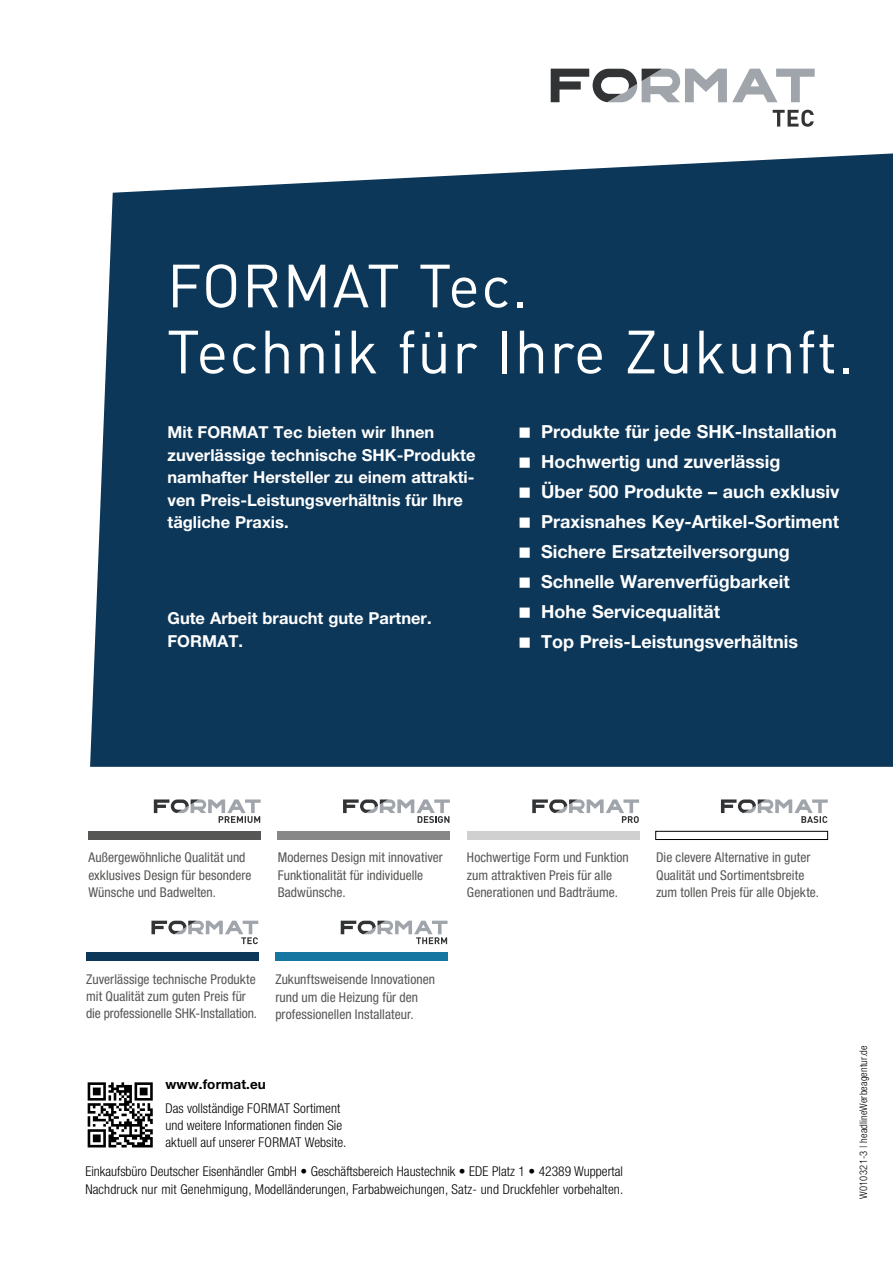
<style>
.page{position:relative;width:893px;height:1263px;background:#fff}
.page>*{position:absolute;margin:0;border:0;box-sizing:border-box;transform-origin:0 0}
.t1{font:60px/66px "DIN Pro";letter-spacing:.02em;color:#fff}
.t2{font:700 18px/30px "Helvetica Neue LT Pro";color:#fff}
.t3{font:700 16.5px/22.5px "Helvetica Neue LT Pro";color:#fff}
.t4{font:condensed 13.5px/17.2px "Helvetica Neue LT Pro";letter-spacing:.005em;color:#575756}
.t5{font:300 condensed 13.5px/17.2px "Helvetica Neue LT Pro";letter-spacing:.005em;color:#000}
.t6{font:700 13.5px "Helvetica Neue LT Pro";letter-spacing:.01em;color:#000}
.t7{font:300 condensed 10.5px "Helvetica Neue LT Pro";letter-spacing:.01em;color:#000}
</style>
<div class="page">
<div style="left:90px;top:153px;width:803px;height:614px;background:#0c3759"></div>
<div style="left:88px;top:831px;width:173px;height:9px;background:#575756"></div>
<svg style="left:154px;top:799px;width:107px;height:24px"></svg>
<div style="left:467px;top:831px;width:172px;height:9px;background:#d0d0d0"></div>
<svg style="left:532px;top:799px;width:107px;height:24px"></svg>
<div style="left:278px;top:831px;width:172px;height:9px;background:#878787"></div>
<svg style="left:343px;top:799px;width:107px;height:24px"></svg>
<div style="left:656px;top:831px;width:172px;height:9px;border:1px solid #000"></div>
<svg style="left:721px;top:799px;width:107px;height:24px"></svg>
<div style="left:275px;top:952px;width:173px;height:9px;background:#1577a1"></div>
<svg style="left:341px;top:921px;width:107px;height:23px"></svg>
<div style="left:86px;top:952px;width:172px;height:9px;background:#0c3759"></div>
<svg style="left:151px;top:921px;width:107px;height:23px"></svg>
<svg style="left:551px;top:69px;width:264px;height:33px"></svg>
<svg style="left:773px;top:110px;width:41px;height:17px"></svg>
<svg style="left:87px;top:1082px;width:66px;height:66px"></svg>
<svg style="left:88px;top:1082px;width:65px;height:65px"></svg>
<svg style="left:520px;top:427px;width:10px;height:11px"></svg>
<svg style="left:520px;top:457px;width:10px;height:11px"></svg>
<svg style="left:520px;top:487px;width:10px;height:11px"></svg>
<svg style="left:520px;top:517px;width:10px;height:11px"></svg>
<svg style="left:520px;top:547px;width:10px;height:11px"></svg>
<svg style="left:520px;top:577px;width:10px;height:11px"></svg>
<svg style="left:520px;top:607px;width:10px;height:11px"></svg>
<svg style="left:520px;top:637px;width:10px;height:11px"></svg>
<h1 class="t1" style="left:167px;top:250px;width:689px">FORMAT Tec.<br>Technik für Ihre Zukunft.</h1>
<p class="t3" style="left:168px;top:421px;width:310px">Mit FORMAT Tec bieten wir Ihnen zuverlässige technische SHK-Produkte namhafter Hersteller zu einem attrakti&shy;ven Preis-Leistungsverhältnis für Ihre tägliche Praxis.</p>
<p class="t3" style="left:168px;top:607px;width:266px">Gute Arbeit braucht gute Partner.<br>FORMAT.</p>
<p class="t2" style="left:541px;top:416px;width:300px">Produkte für jede SHK-Installation<br>Hochwertig und zuverlässig<br>Über 500 Produkte – auch exklusiv<br>Praxisnahes Key-Artikel-Sortiment<br>Sichere Ersatzteilversorgung<br>Schnelle Warenverfügbarkeit<br>Hohe Servicequalität<br>Top Preis-Leistungsverhältnis</p>
<p class="t4" style="left:88px;top:849px;width:165px">Außergewöhnliche Qualität und exklusives Design für besondere<br>Wünsche und Badwelten.</p>
<p class="t4" style="left:467px;top:849px;width:163px">Hochwertige Form und Funktion zum attraktiven Preis für alle<br>Generationen und Badträume.</p>
<p class="t4" style="left:278px;top:849px;width:167px">Modernes Design mit innovativer<br>Funktionalität für individuelle<br>Badwünsche.</p>
<p class="t4" style="left:656px;top:849px;width:165px">Die clevere Alternative in guter<br>Qualität und Sortimentsbreite zum tollen Preis für alle Objekte.</p>
<p class="t4" style="left:86px;top:970px;width:173px">Zuverlässige technische Produkte mit Qualität zum guten Preis für die professionelle SHK-Installation.</p>
<p class="t4" style="left:275px;top:971px;width:161px">Zukunftsweisende Innovationen rund um die Heizung für den professionellen Installateur.</p>
<p class="t6" style="left:165px;top:1076px;width:102px">www.format.eu</p>
<p class="t5" style="left:165px;top:1099px;width:182px">Das vollständige FORMAT Sortiment und weitere Informationen finden Sie aktuell auf unserer FORMAT Website.</p>
<p class="t5" style="left:85px;top:1163px;width:539px">Einkaufsbüro Deutscher Eisenhändler GmbH • Geschäftsbereich Haustechnik • EDE Platz 1 • 42389 Wuppertal<br>Nachdruck nur mit Genehmigung, Modelländerungen, Farbabweichungen, Satz- und Druckfehler vorbehalten.</p>
<p class="t7" style="left:857px;top:1199px;width:155px;rotate:-90deg">W010321-3 | headlineWerbeagentur.de</p>
</div>
